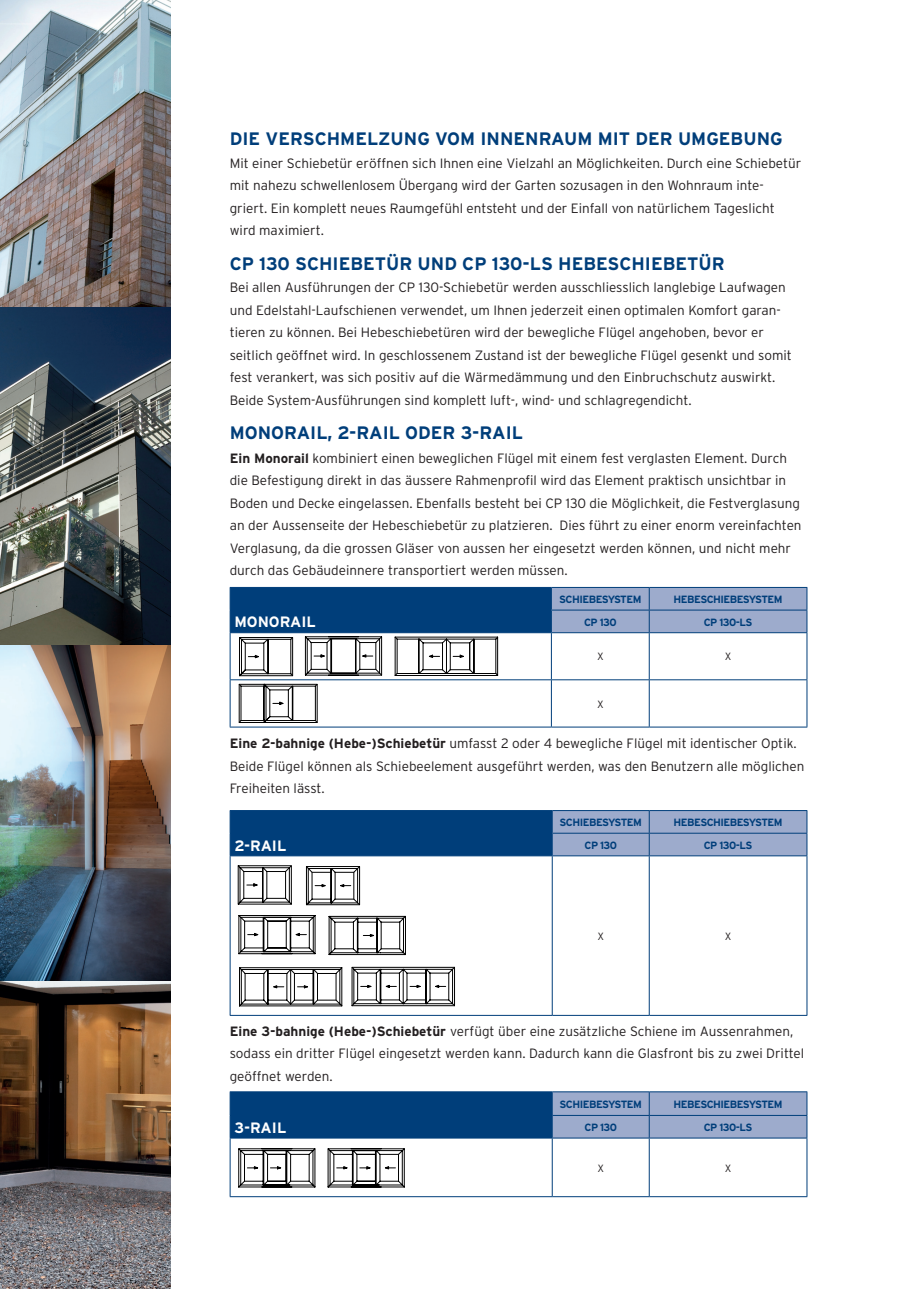
<style>
.page{position:relative;width:919px;height:1289px;background:#fff}
.page>*{position:absolute;margin:0;border:0;box-sizing:border-box;transform-origin:0 0}
.t1{font:700 18px "Interstate Rey";color:#003e7a}
.t2{font:700 15px "Interstate Rey";color:#fff}
.t3{font:300 13.5px/22.5px "Interstate Rey";color:#231f20}
.t4{font:700 10.5px "Interstate Rey";letter-spacing:-.05em;color:#003e7a}
.t5{font:300 10.5px "Interstate Rey";color:#231f20}
.s1{font-weight:700}
</style>
<div class="page">
<hr style="left:230px;top:1015px;width:322px;height:1px;background:#003e7a">
<hr style="left:552px;top:1015px;width:97px;height:1px;background:#003e7a">
<hr style="left:649px;top:1015px;width:158px;height:1px;background:#003e7a">
<hr style="left:552px;top:856px;width:1px;height:159px;background:#003e7a">
<hr style="left:552px;top:855px;width:97px;height:1px;background:#003e7a">
<hr style="left:648px;top:856px;width:1px;height:159px;background:#003e7a">
<hr style="left:649px;top:855px;width:158px;height:1px;background:#003e7a">
<hr style="left:806px;top:856px;width:1px;height:159px;background:#003e7a">
<svg style="left:230px;top:810px;width:577px;height:45px;background:#416b9c"></svg>
<hr style="left:230px;top:855px;width:322px;height:1px;background:#003e7a">
<hr style="left:230px;top:856px;width:1px;height:159px;background:#003e7a">
<svg style="left:239px;top:967px;width:103px;height:39px"></svg>
<svg style="left:352px;top:967px;width:103px;height:38px"></svg>
<svg style="left:238px;top:865px;width:53px;height:39px"></svg>
<svg style="left:306px;top:866px;width:54px;height:39px"></svg>
<svg style="left:238px;top:915px;width:77px;height:38px"></svg>
<svg style="left:329px;top:916px;width:76px;height:38px"></svg>
<img style="left:0;top:0;width:171px;height:1288px">
<hr style="left:230px;top:726px;width:321px;height:1px;background:#003e7a">
<hr style="left:551px;top:726px;width:98px;height:1px;background:#003e7a">
<hr style="left:649px;top:726px;width:158px;height:1px;background:#003e7a">
<hr style="left:551px;top:633px;width:1px;height:46px;background:#003e7a">
<hr style="left:648px;top:633px;width:1px;height:46px;background:#003e7a">
<hr style="left:806px;top:633px;width:1px;height:46px;background:#003e7a">
<hr style="left:551px;top:680px;width:1px;height:46px;background:#003e7a">
<hr style="left:551px;top:679px;width:98px;height:1px;background:#003e7a">
<hr style="left:648px;top:680px;width:1px;height:46px;background:#003e7a">
<hr style="left:806px;top:680px;width:1px;height:46px;background:#003e7a">
<hr style="left:649px;top:679px;width:158px;height:1px;background:#003e7a">
<hr style="left:230px;top:633px;width:1px;height:46px;background:#003e7a">
<hr style="left:230px;top:679px;width:321px;height:1px;background:#003e7a">
<hr style="left:230px;top:680px;width:1px;height:46px;background:#003e7a">
<svg style="left:230px;top:587px;width:577px;height:89px"></svg>
<svg style="left:239px;top:684px;width:78px;height:38px"></svg>
<hr style="left:230px;top:1196px;width:322px;height:1px;background:#003e7a">
<hr style="left:552px;top:1196px;width:97px;height:1px;background:#003e7a">
<hr style="left:649px;top:1196px;width:158px;height:1px;background:#003e7a">
<hr style="left:552px;top:1138px;width:1px;height:58px;background:#003e7a">
<hr style="left:552px;top:1137px;width:97px;height:1px;background:#003e7a">
<hr style="left:648px;top:1138px;width:1px;height:58px;background:#003e7a">
<hr style="left:649px;top:1137px;width:158px;height:1px;background:#003e7a">
<hr style="left:806px;top:1138px;width:1px;height:58px;background:#003e7a">
<svg style="left:230px;top:1091px;width:577px;height:46px;background:#426c9c"></svg>
<hr style="left:230px;top:1137px;width:322px;height:1px;background:#003e7a">
<hr style="left:230px;top:1138px;width:1px;height:58px;background:#003e7a">
<svg style="left:238px;top:1148px;width:77px;height:39px"></svg>
<svg style="left:328px;top:1148px;width:76px;height:39px"></svg>
<div style="left:294px;top:1163px;width:14px;height:12px;background:#fff"></div>
<p class="t1" style="left:230px;top:128px;width:554px">DIE VERSCHMELZUNG VOM INNENRAUM MIT DER UMGEBUNG</p>
<p class="t3" style="left:230px;top:152px;width:573px">Mit einer Schiebetür eröffnen sich Ihnen eine Vielzahl an Möglichkeiten. Durch eine Schiebetür mit nahezu schwellenlosem Übergang wird der Garten sozusagen in den Wohnraum inte-</p>
<p class="t3" style="left:230px;top:197px;width:546px">griert. Ein komplett neues Raumgefühl entsteht und der Einfall von natürlichem Tageslicht</p>
<p class="t3" style="left:230px;top:219px;width:96px">wird maximiert.</p>
<p class="t1" style="left:230px;top:252px;width:496px">CP 130 SCHIEBETÜR UND CP 130-LS HEBESCHIEBETÜR</p>
<p class="t3" style="left:230px;top:276px;width:563px">Bei allen Ausführungen der CP 130-Schiebetür werden ausschliesslich langlebige Laufwagen und Edelstahl-Laufschienen verwendet, um Ihnen jederzeit einen optimalen Komfort garan&shy;tieren zu können. Bei Hebeschiebetüren wird der bewegliche Flügel angehoben, bevor er seitlich geöffnet wird. In geschlossenem Zustand ist der bewegliche Flügel gesenkt und somit fest verankert, was sich positiv auf die Wärmedämmung und den Einbruchschutz auswirkt.<br>Beide System-Ausführungen sind komplett luft-, wind- und schlagregendicht.</p>
<p class="t1" style="left:230px;top:422px;width:295px">MONORAIL, 2-RAIL ODER 3-RAIL</p>
<p class="t3" style="left:230px;top:446px;width:573px"><span class="s1">Ein Monorail</span> kombiniert einen beweglichen Flügel mit einem fest verglasten Element. Durch die Befestigung direkt in das äussere Rahmenprofil wird das Element praktisch unsichtbar in Boden und Decke eingelassen. Ebenfalls besteht bei CP 130 die Möglichkeit, die Festverglasung an der Aussenseite der Hebeschiebetür zu platzieren. Dies führt zu einer enorm vereinfachten Verglasung, da die grossen Gläser von aussen her eingesetzt werden können, und nicht mehr durch das Gebäudeinnere transportiert werden müssen.</p>
<p class="t4" style="left:559px;top:593px;width:84px">SCHIEBESYSTEM</p>
<p class="t4" style="left:673px;top:593px;width:110px">HEBESCHIEBESYSTEM</p>
<p class="t2" style="left:234px;top:613px;width:83px">MONORAIL</p>
<p class="t4" style="left:584px;top:615px;width:34px">CP 130</p>
<p class="t4" style="left:703px;top:615px;width:50px">CP 130-LS</p>
<p class="t5" style="left:597px;top:650px;width:8px">X</p>
<p class="t5" style="left:724px;top:650px;width:8px">X</p>
<p class="t5" style="left:597px;top:697px;width:8px">X</p>
<p class="t3" style="left:230px;top:732px;width:576px"><span class="s1">Eine 2-bahnige (Hebe-)Schiebetür</span> umfasst 2 oder 4 bewegliche Flügel mit identischer Optik.<br>Beide Flügel können als Schiebeelement ausgeführt werden, was den Benutzern alle möglichen<br>Freiheiten lässt.</p>
<p class="t4" style="left:559px;top:816px;width:84px">SCHIEBESYSTEM</p>
<p class="t4" style="left:673px;top:816px;width:110px">HEBESCHIEBESYSTEM</p>
<p class="t2" style="left:234px;top:836px;width:53px">2-RAIL</p>
<p class="t4" style="left:584px;top:838px;width:34px">CP 130</p>
<p class="t4" style="left:703px;top:838px;width:50px">CP 130-LS</p>
<p class="t5" style="left:597px;top:929px;width:8px">X</p>
<p class="t5" style="left:724px;top:929px;width:8px">X</p>
<p class="t3" style="left:230px;top:1019px;width:576px"><span class="s1">Eine 3-bahnige (Hebe-)Schiebetür</span> verfügt über eine zusätzliche Schiene im Aussenrahmen, sodass ein dritter Flügel eingesetzt werden kann. Dadurch kann die Glasfront bis zu zwei Drittel geöffnet werden.</p>
<p class="t4" style="left:559px;top:1097px;width:84px">SCHIEBESYSTEM</p>
<p class="t4" style="left:673px;top:1097px;width:110px">HEBESCHIEBESYSTEM</p>
<p class="t2" style="left:234px;top:1118px;width:53px">3-RAIL</p>
<p class="t4" style="left:584px;top:1120px;width:34px">CP 130</p>
<p class="t4" style="left:703px;top:1120px;width:50px">CP 130-LS</p>
<p class="t5" style="left:597px;top:1161px;width:8px">X</p>
<p class="t5" style="left:724px;top:1161px;width:8px">X</p>
</div>
